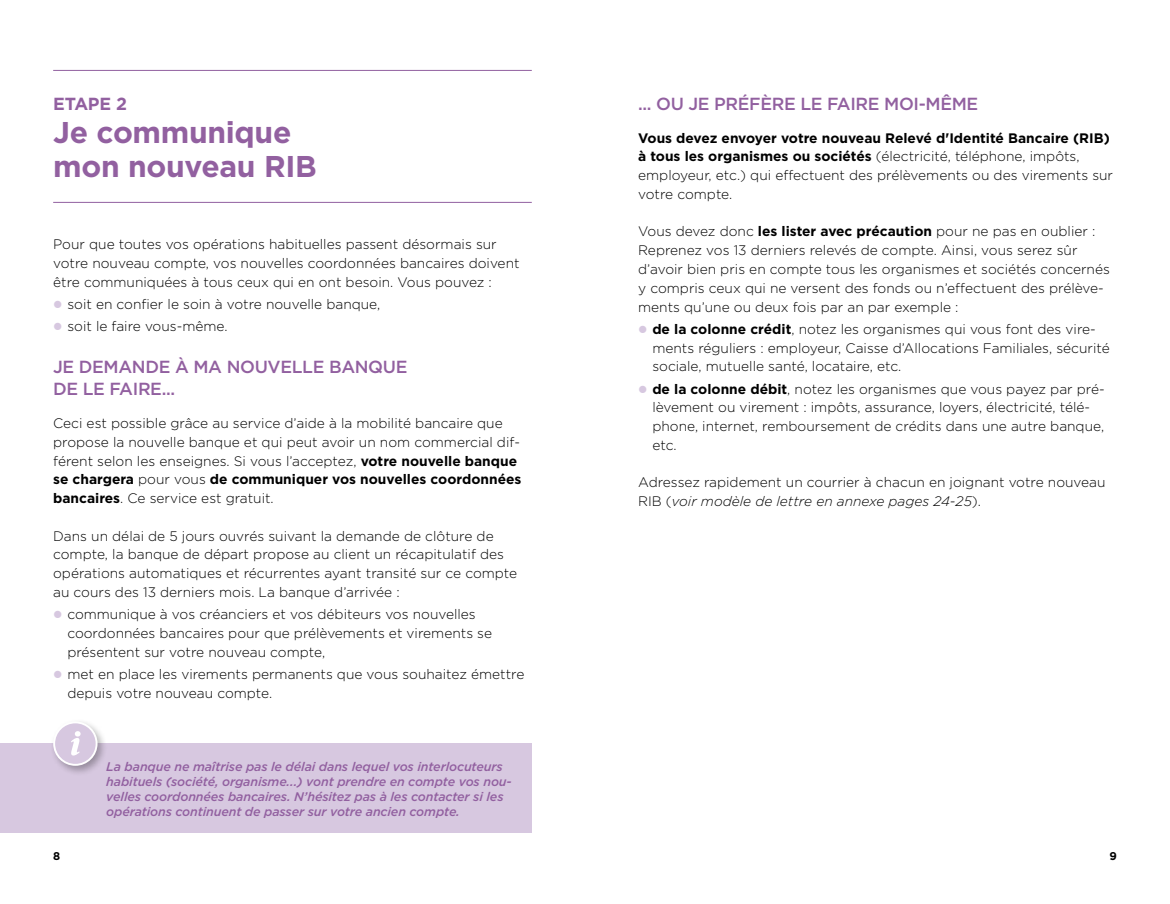
<style>
.page{position:relative;width:1170px;height:904px;background:#fff}
.page>*{position:absolute;margin:0;border:0;box-sizing:border-box;transform-origin:0 0}
.H2-Rubriques{font:700 30px/33.8px "Gotham";letter-spacing:-.01em;color:#9260a0}
.H3_-_sous-rubriques{font:500 17.5px/22.5px "Gotham";letter-spacing:-.02em;color:#9260a0}
.H2-Rubriques-2{font:700 17.5px "Gotham";letter-spacing:-.01em;color:#9260a0}
.Texte{font:300 13.75px/18.8px "Gotham";color:#000}
.Texte_info{font:italic 500 12.5px/15px "Gotham";letter-spacing:-.01em;color:#9260a0}
.t1{font:700 11.25px "Gotham";color:#000}
.s1{font-weight:700}
.s2{font-style:italic}
</style>
<div class="page">
<hr style="left:53px;top:70px;width:478px;height:1px;background:#9260a0">
<hr style="left:53px;top:202px;width:478px;height:1px;background:#9260a0">
<div style="left:0;top:743px;width:531px;height:90px;background:#d7c8e0"></div>
<div style="left:50px;top:718px;width:58px;height:57px;background:#000;opacity:.3"></div>
<div style="left:54px;top:722px;width:43px;height:42px;background:#d7c8e0;border-radius:50%"></div>
<div style="left:53px;top:721px;width:45px;height:44px;border:2px solid #fff;border-radius:50%"></div>
<svg style="left:71px;top:731px;width:10px;height:24px"></svg>
<h2 class="H2-Rubriques-2" style="left:53px;top:92px;width:75px">ETAPE 2</h2>
<h2 class="H2-Rubriques" style="left:53px;top:116px;width:265px">Je communique mon nouveau RIB</h2>
<p class="Texte" style="left:53px;top:234px;width:468px">Pour que toutes vos opérations habituelles passent désormais sur votre nouveau compte, vos nouvelles coordonnées bancaires doivent être communiquées à tous ceux qui en ont besoin. Vous pouvez :</p>
<p class="Texte" style="left:67px;top:294px;width:314px">soit en confier le soin à votre nouvelle banque,</p>
<p class="Texte" style="left:67px;top:317px;width:162px">soit le faire vous-même.</p>
<h3 class="H3_-_sous-rubriques" style="left:53px;top:355px;width:356px">JE DEMANDE À MA NOUVELLE BANQUE<br>DE LE FAIRE...</h3>
<p class="Texte" style="left:53px;top:413px;width:469px">Ceci est possible grâce au service d’aide à la mobilité bancaire que propose la nouvelle banque et qui peut avoir un nom commercial dif&shy;férent selon les enseignes. Si vous l’acceptez, <span class="s1">votre nouvelle banque se chargera</span> pour vous <span class="s1">de communiquer vos nouvelles coordonnées bancaires</span>. Ce service est gratuit.</p>
<p class="Texte" style="left:53px;top:526px;width:465px">Dans un délai de 5 jours ouvrés suivant la demande de clôture de compte, la banque de départ propose au client un récapitulatif des opérations automatiques et récurrentes ayant transité sur ce compte au cours des 13 derniers mois. La banque d’arrivée :</p>
<p class="Texte" style="left:67px;top:604px;width:426px">communique à vos créanciers et vos débiteurs vos nouvelles coordonnées bancaires pour que prélèvements et virements se présentent sur votre nouveau compte,</p>
<p class="Texte" style="left:67px;top:664px;width:458px">met en place les virements permanents que vous souhaitez émettre depuis votre nouveau compte.</p>
<p class="Texte_info" style="left:106px;top:759px;width:407px">La banque ne maîtrise pas le délai dans lequel vos interlocuteurs habituels (société, organisme...) vont prendre en compte vos nou&shy;velles coordonnées bancaires. N’hésitez pas à les contacter si les opérations continuent de passer sur votre ancien compte.</p>
<h3 class="H3_-_sous-rubriques" style="left:638px;top:92px;width:341px">... OU JE PRÉFÈRE LE FAIRE MOI-MÊME</h3>
<p class="Texte" style="left:638px;top:128px;width:476px"><span class="s1">Vous devez envoyer votre nouveau Relevé d'Identité Bancaire (RIB) à tous les organismes ou sociétés</span> (électricité, téléphone, impôts, employeur, etc.) qui effectuent des prélèvements ou des virements sur votre compte.</p>
<p class="Texte" style="left:638px;top:222px;width:473px">Vous devez donc <span class="s1">les lister avec précaution</span> pour ne pas en oublier :<br>Reprenez vos 13 derniers relevés de compte. Ainsi, vous serez sûr d’avoir bien pris en compte tous les organismes et sociétés concernés y compris ceux qui ne versent des fonds ou n’effectuent des prélève&shy;ments qu’une ou deux fois par an par exemple :</p>
<p class="Texte" style="left:652px;top:319px;width:459px"><span class="s1">de la colonne crédit</span>, notez les organismes qui vous font des vire&shy;ments réguliers : employeur, Caisse d’Allocations Familiales, sécurité sociale, mutuelle santé, locataire, etc.</p>
<p class="Texte" style="left:652px;top:379px;width:454px"><span class="s1">de la colonne débit</span>, notez les organismes que vous payez par pré&shy;lèvement ou virement : impôts, assurance, loyers, électricité, télé&shy;phone, internet, remboursement de crédits dans une autre banque, etc.</p>
<p class="Texte" style="left:638px;top:473px;width:469px">Adressez rapidement un courrier à chacun en joignant votre nouveau<br>RIB (<span class="s2">voir modèle de lettre en annexe pages 24-25</span>).</p>
<p class="t1" style="left:53px;top:848px;width:9px">8</p>
<p class="t1" style="left:1109px;top:848px;width:9px">9</p>
</div>
